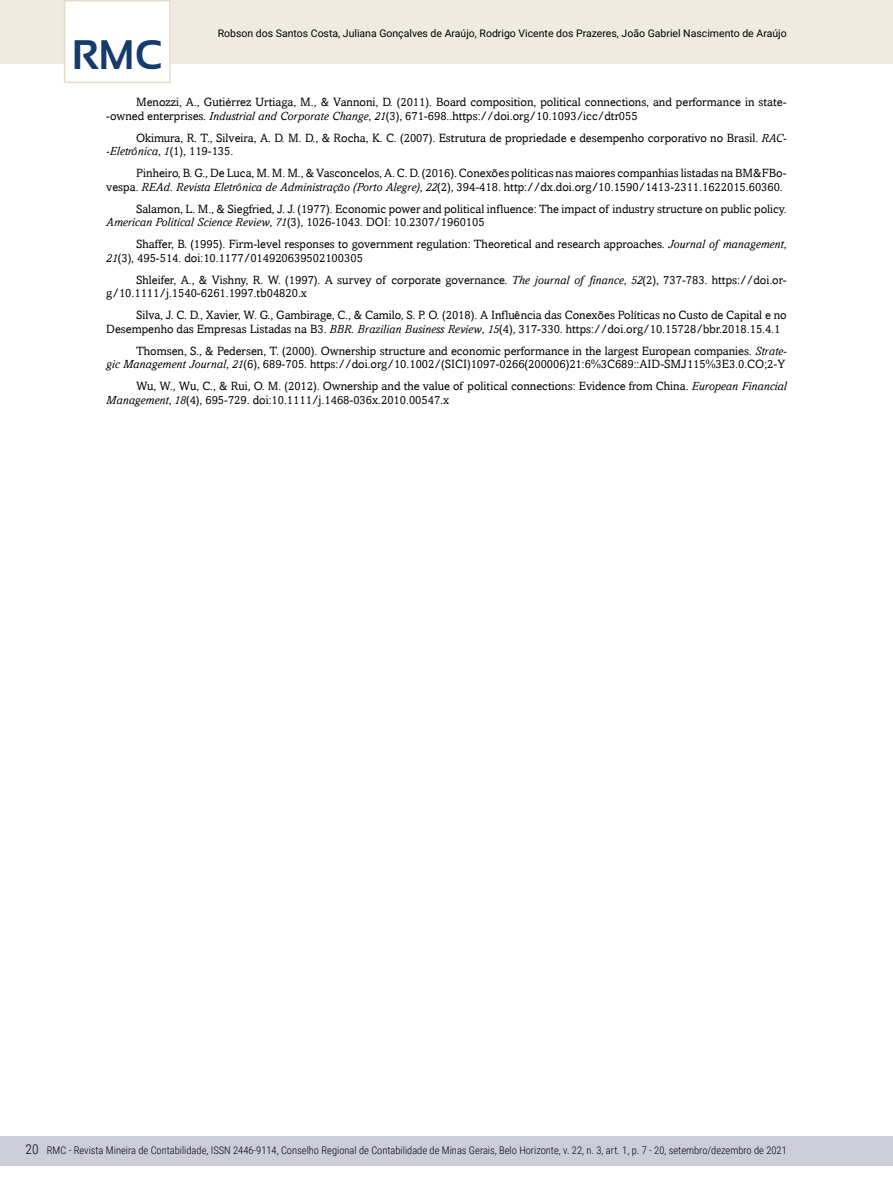
<style>
.page{position:relative;width:893px;height:1191px;background:#fff}
.page>*{position:absolute;margin:0;border:0;box-sizing:border-box;transform-origin:0 0}
.t1{font:700 41.25px "Sansation";color:#143b6b}
.t2{font:300 13.5px "Roboto Condensed";color:#000}
.t3{font:12px/13.5px "Amasis";color:#000}
.t4{font:300 10.5px "Roboto Condensed";color:#000}
.t5{font:10.5px "Roboto";color:#000}
.s1{font-style:italic}
</style>
<div class="page">
<hr style="left:892px;top:0;width:1px;height:106px;background:#efebe1">
<hr style="left:892px;top:1064px;width:1px;height:127px;background:#143b6b">
<div style="left:0;top:1135px;width:893px;height:30px;background:#cdcdda"></div>
<div style="left:0;top:0;width:893px;height:64px;background:#efebe1"></div>
<div style="left:64px;top:0;width:107px;height:83px;background:#fff;border:2px solid #e4dcca"></div>
<h1 class="t1" style="left:72px;top:32px;width:92px">RMC</h1>
<p class="t5" style="left:218px;top:26px;width:570px">Robson dos Santos Costa, Juliana Gonçalves de Araújo, Rodrigo Vicente dos Prazeres, João Gabriel Nascimento de Araújo</p>
<p class="t3" style="left:106px;top:95px;width:682px;text-indent:30px">Menozzi, A., Gutiérrez Urtiaga, M., &amp; Vannoni, D. (2011). Board composition, political connections, and performance in state--owned enterprises. <span class="s1">Industrial and Corporate Change</span>, <span class="s1">21</span>(3), 671-698..https://doi.org/10.1093/icc/dtr055</p>
<p class="t3" style="left:106px;top:131px;width:682px;text-indent:30px">Okimura, R. T., Silveira, A. D. M. D., &amp; Rocha, K. C. (2007). Estrutura de propriedade e desempenho corporativo no Brasil. <span class="s1">RAC--Eletrônica</span>, <span class="s1">1</span>(1), 119-135.</p>
<p class="t3" style="left:106px;top:166px;width:682px;text-indent:30px">Pinheiro, B. G., De Luca, M. M. M., &amp; Vasconcelos, A. C. D. (2016). Conexões políticas nas maiores companhias listadas na BM&amp;FBo&shy;vespa. <span class="s1">REAd. Revista Eletrônica de Administração (Porto Alegre)</span>, <span class="s1">22</span>(2), 394-418. http://dx.doi.org/10.1590/1413-2311.1622015.60360.</p>
<p class="t3" style="left:106px;top:202px;width:682px;text-indent:30px">Salamon, L. M., &amp; Siegfried, J. J. (1977). Economic power and political influence: The impact of industry structure on public policy.<br><span class="s1">American Political Science Review</span>, <span class="s1">71</span>(3), 1026-1043. DOI: 10.2307/1960105</p>
<p class="t3" style="left:106px;top:237px;width:682px;text-indent:30px">Shaffer, B. (1995). Firm-level responses to government regulation: Theoretical and research approaches. <span class="s1">Journal of management</span>,<br><span class="s1">21</span>(3), 495-514. doi:10.1177/014920639502100305</p>
<p class="t3" style="left:106px;top:273px;width:682px;text-indent:30px">Shleifer, A., &amp; Vishny, R. W. (1997). A survey of corporate governance. <span class="s1">The journal of finance</span>, <span class="s1">52</span>(2), 737-783. https://doi.or&shy;g/10.1111/j.1540-6261.1997.tb04820.x</p>
<p class="t3" style="left:106px;top:308px;width:682px;text-indent:30px">Silva, J. C. D., Xavier, W. G., Gambirage, C., &amp; Camilo, S. P. O. (2018). A Influência das Conexões Políticas no Custo de Capital e no<br>Desempenho das Empresas Listadas na B3. <span class="s1">BBR. Brazilian Business Review</span>, <span class="s1">15</span>(4), 317-330. https://doi.org/10.15728/bbr.2018.15.4.1</p>
<p class="t3" style="left:106px;top:344px;width:682px;text-align:right">Thomsen, S., &amp; Pedersen, T. (2000). Ownership structure and economic performance in the largest European companies. <span class="s1">Strate-<br>gic Management Journal</span>, <span class="s1">21</span>(6), 689-705. https://doi.org/10.1002/(SICI)1097-0266(200006)21:6%3C689::AID-SMJ115%3E3.0.CO;2-Y</p>
<p class="t3" style="left:106px;top:379px;width:682px;text-indent:30px">Wu, W., Wu, C., &amp; Rui, O. M. (2012). Ownership and the value of political connections: Evidence from China. <span class="s1">European Financial<br>Management</span>, <span class="s1">18</span>(4), 695-729. doi:10.1111/j.1468-036x.2010.00547.x</p>
<p class="t2" style="left:26px;top:1140px;width:15px">20</p>
<p class="t4" style="left:47px;top:1143px;width:741px">RMC - Revista Mineira de Contabilidade, ISSN 2446-9114, Conselho Regional de Contabilidade de Minas Gerais, Belo Horizonte, v. 22, n. 3, art. 1, p. 7 - 20, setembro/dezembro de 2021</p>
</div>
